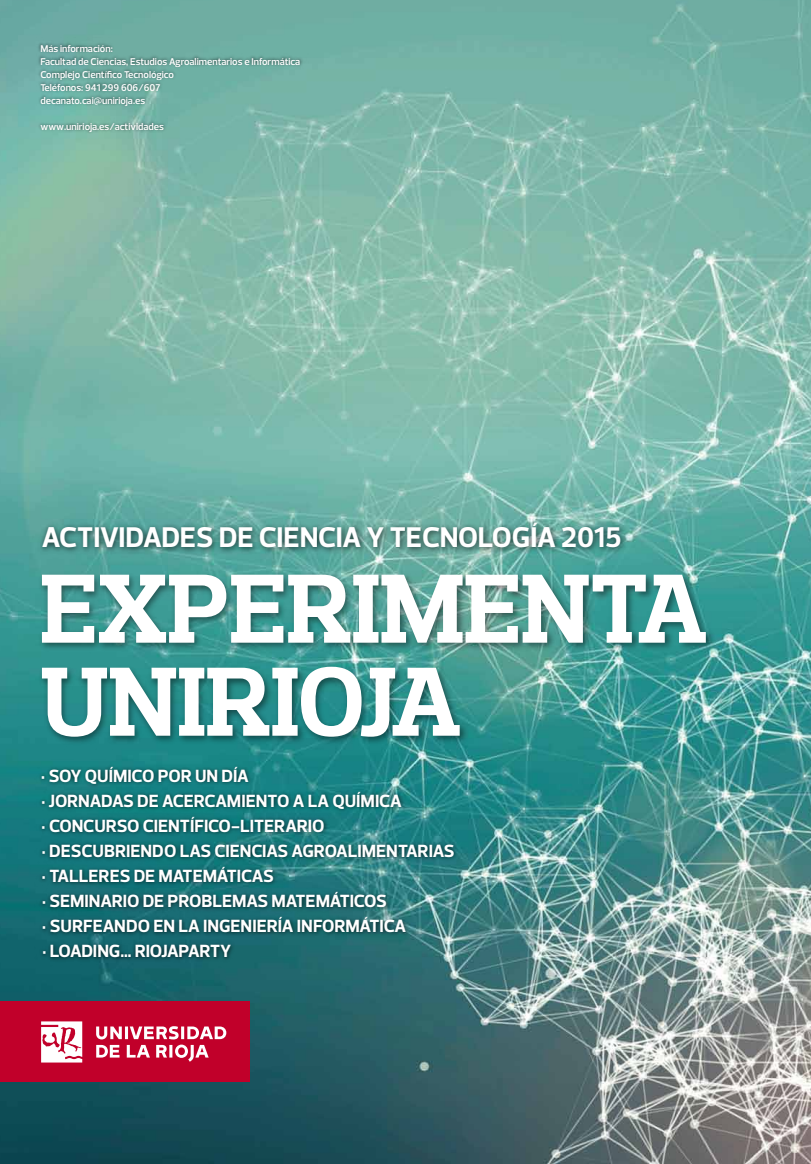
<style>
.page{position:relative;width:811px;height:1164px;background:#fff}
.page>*{position:absolute;margin:0;border:0;box-sizing:border-box;transform-origin:0 0}
.t1{font:700 100px/93px "Prelo Slab";color:#fff}
.t2{font:700 29px "Prelo";letter-spacing:-.01em;color:#fff}
.t3{font:700 18px/25px "Prelo";letter-spacing:-.01em;color:#fff}
.t4{font:600 10px/13px "Prelo";color:#fff}
</style>
<div class="page">
<img style="left:0;top:0;width:810px;height:1164px">
<img style="left:33px;top:512px;width:607px;height:55px">
<img style="left:34px;top:776px;width:570px;height:193px">
<img style="left:34px;top:542px;width:704px;height:234px">
<img style="left:36px;top:38px;width:337px;height:155px">
<div style="left:0;top:1001px;width:249px;height:81px;background:#c1002a"></div>
<svg style="left:41px;top:1021px;width:185px;height:41px"></svg>
<p class="t4" style="left:40px;top:42px;width:261px">Más información:<br>Facultad de Ciencias, Estudios Agroalimentarios e Informática Complejo Científico Tecnológico<br>Teléfonos: 941 299 606/607<br>decanato.cai@unirioja.es</p>
<p class="t4" style="left:40px;top:120px;width:125px">www.unirioja.es/actividades</p>
<h2 class="t2" style="left:42px;top:519px;width:581px">ACTIVIDADES DE CIENCIA Y TECNOLOGÍA 2015</h2>
<h1 class="t1" style="left:40px;top:562px;width:668px">EXPERIMENTA<br>UNIRIOJA</h1>
<p class="t3" style="left:41px;top:764px;width:415px">· SOY QUÍMICO POR UN DÍA<br>· JORNADAS DE ACERCAMIENTO A LA QUÍMICA<br>· CONCURSO CIENTÍFICO-LITERARIO<br>· DESCUBRIENDO LAS CIENCIAS AGROALIMENTARIAS · TALLERES DE MATEMÁTICAS<br>· SEMINARIO DE PROBLEMAS MATEMÁTICOS<br>· SURFEANDO EN LA INGENIERÍA INFORMÁTICA<br>· LOADING… RIOJAPARTY</p>
</div>
